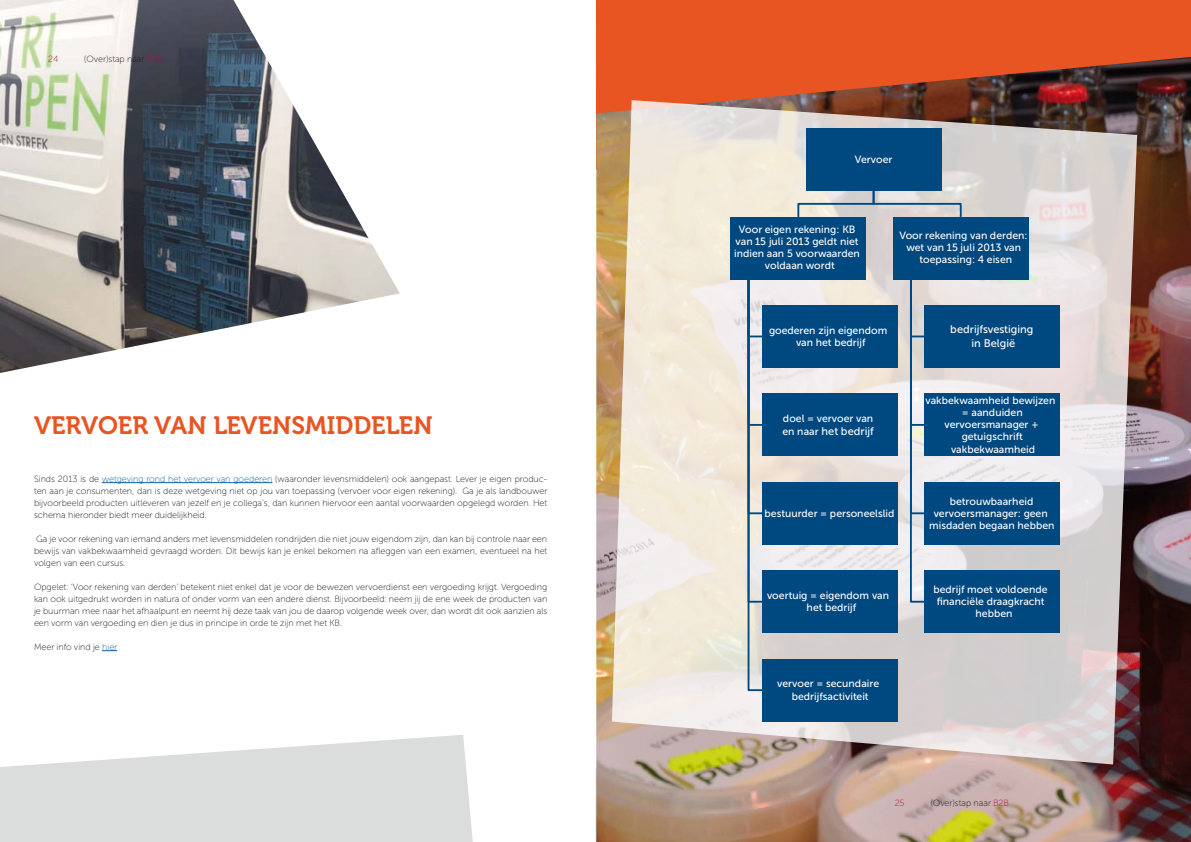
<style>
.page{position:relative;width:1191px;height:842px;background:#fff}
.page>*{position:absolute;margin:0;border:0;box-sizing:border-box;transform-origin:0 0}
.t1{font:25px "Museo 700";color:#e85522}
.t2{font:11px/13.3px "Museo Sans 500";color:#fff;text-align:center}
.t3{font:10.5px/12.2px "Museo Sans 500";color:#fff;text-align:center}
.t4{font:9px/12px "Museo Sans Cyrl 100";color:#1a171c;text-align:justify}
.t5{font:9px "Museo Sans Cyrl 100";color:#a4153e}
.s1{color:#a4153e}
.s2{color:#005ea8}
.s3{font-size:10.5px}
</style>
<div class="page">
<svg style="left:0;top:735px;width:473px;height:107px;fill:#dbdcdc"></svg>
<div style="left:596px;top:0;width:595px;height:57px;background:#e85522"></div>
<img style="left:596px;top:57px;width:595px;height:785px">
<img style="left:0;top:0;width:399px;height:373px">
<hr style="left:102px;top:482px;width:170px;height:1px;background:#005ea8">
<svg style="left:102px;top:650px;width:15px;height:1px"></svg>
<svg style="left:612px;top:100px;width:525px;height:664px;background:#d7cec7"></svg>
<svg style="left:909px;top:279px;width:22px;height:325px"></svg>
<svg style="left:746px;top:279px;width:23px;height:413px;background:#c6cdd0"></svg>
<svg style="left:796px;top:189px;width:166px;height:30px;background:#cfcfd0"></svg>
<div style="left:806px;top:129px;width:135px;height:62px;background:#004880"></div>
<div style="left:730px;top:217px;width:136px;height:62px;background:#004880"></div>
<div style="left:761px;top:305px;width:136px;height:63px;background:#004880"></div>
<div style="left:761px;top:394px;width:136px;height:62px;background:#004880"></div>
<div style="left:761px;top:482px;width:136px;height:62px;background:#004880"></div>
<div style="left:761px;top:571px;width:136px;height:62px;background:#004880"></div>
<div style="left:761px;top:659px;width:136px;height:62px;background:#004880"></div>
<div style="left:893px;top:217px;width:135px;height:62px;background:#004880"></div>
<div style="left:924px;top:305px;width:135px;height:63px;background:#004880"></div>
<div style="left:924px;top:394px;width:135px;height:62px;background:#004880"></div>
<div style="left:924px;top:482px;width:135px;height:62px;background:#004880"></div>
<div style="left:924px;top:571px;width:135px;height:62px;background:#004880"></div>
<p class="t5" style="left:48px;top:54px;width:12px">24</p>
<p class="t4" style="left:84px;top:53px;width:80px">(Over)stap naar <span class="s1">B2B</span></p>
<h1 class="t1" style="left:34px;top:411px;width:400px">VERVOER VAN LEVENSMIDDELEN</h1>
<p class="t4" style="left:34px;top:473px;width:515px">Sinds 2013 is de <span class="s2">wetgeving rond het vervoer van goederen</span> (waaronder levensmiddelen) ook aangepast. Lever je eigen produc&shy;ten aan je consumenten, dan is deze wetgeving niet op jou van toepassing (vervoer voor eigen rekening). Ga je als landbouwer bijvoorbeeld producten uitleveren van jezelf en je collega’s, dan kunnen hiervoor een aantal voorwaarden opgelegd worden. Het schema hieronder biedt meer duidelijkheid.</p>
<p class="t4" style="left:34px;top:533px;width:515px">Ga je voor rekening van iemand anders met levensmiddelen rondrijden die niet jouw eigendom zijn, dan kan bij controle naar een bewijs van vakbekwaamheid gevraagd worden. Dit bewijs kan je enkel bekomen na afleggen van een examen, eventueel na het volgen van een cursus.</p>
<p class="t4" style="left:34px;top:581px;width:515px">Opgelet: ‘Voor rekening van derden’ betekent niet enkel dat je voor de bewezen vervoerdienst een vergoeding krijgt. Vergoeding kan ook uitgedrukt worden in natura of onder vorm van een andere dienst. Bijvoorbeeld: neem jij de ene week de producten van je buurman mee naar het afhaalpunt en neemt hij deze taak van jou de daarop volgende week over, dan wordt dit ook aanzien als een vorm van vergoeding en dien je dus in principe in orde te zijn met het KB.</p>
<p class="t4" style="left:34px;top:641px;width:85px">Meer info vind je <span class="s2">hier</span></p>
<p class="t3" style="left:855px;top:153px;width:39px">Vervoer</p>
<p class="t3" style="left:734px;top:223px;width:127px">Voor eigen rekening: KB van 15 juli 2013 geldt niet indien aan 5 voorwaarden voldaan wordt</p>
<p class="t3" style="left:899px;top:229px;width:130px">Voor rekening van derden: wet van 15 juli 2013 van toepassing: 4 eisen</p>
<p class="t3" style="left:769px;top:324px;width:120px">goederen zijn eigendom van het bedrijf</p>
<p class="t3" style="left:783px;top:412px;width:92px">doel = vervoer van</p>
<p class="t2" style="left:782px;top:424px;width:93px"><span class="s3">en naar</span> het bedrijf</p>
<p class="t2" style="left:950px;top:323px;width:85px">bedrijfsvestiging in België</p>
<p class="t3" style="left:925px;top:394px;width:131px">vakbekwaamheid bewijzen = aanduiden vervoersmanager + getuigschrift vakbekwaamheid</p>
<p class="t3" style="left:764px;top:507px;width:131px">bestuurder = personeelslid</p>
<p class="t3" style="left:806px;top:589px;width:84px;text-align:left;text-indent:-40px">voertuig = eigendom van het bedrijf</p>
<p class="t3" style="left:777px;top:678px;width:103px">vervoer = secundaire bedrijfsactiviteit</p>
<p class="t3" style="left:929px;top:495px;width:127px">betrouwbaarheid vervoersmanager: geen misdaden begaan hebben</p>
<p class="t3" style="left:933px;top:583px;width:116px">bedrijf moet voldoende</p>
<p class="t3" style="left:936px;top:595px;width:109px">financiële draagkracht</p>
<p class="t3" style="left:975px;top:607px;width:38px">hebben</p>
<p class="t5" style="left:894px;top:798px;width:11px">25</p>
<p class="t4" style="left:930px;top:797px;width:80px">(Over)stap naar <span class="s1">B2B</span></p>
</div>
